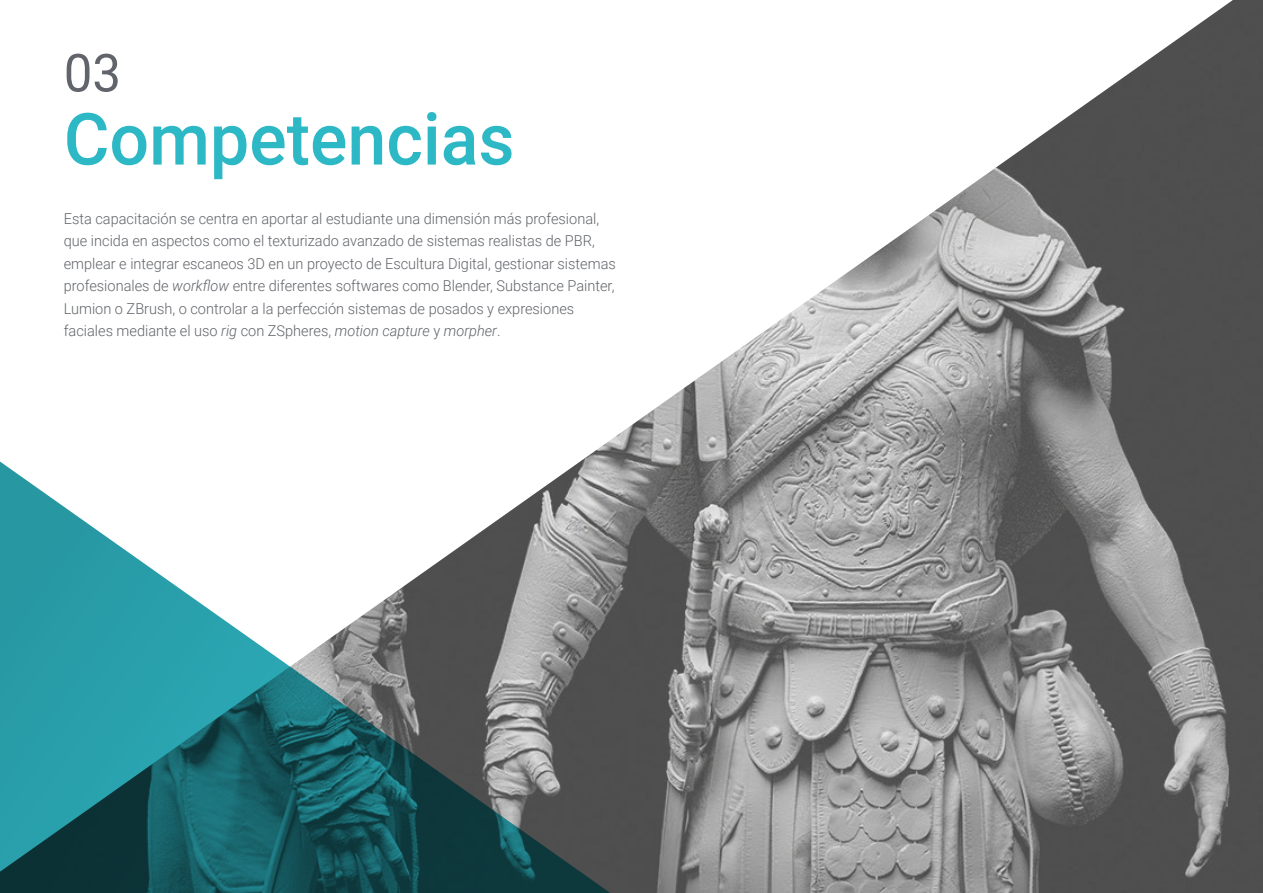
<style>
.page{position:relative;width:1263px;height:893px;background:#fff}
.page>*{position:absolute;margin:0;border:0;box-sizing:border-box;transform-origin:0 0}
.t1{font:500 72px "Roboto";color:#2db8c5}
.t2{font:52.5px "Roboto";color:#61646a}
.t3{font:300 15px/22.5px "Roboto";color:#61646a}
.s1{font-style:italic}
</style>
<div class="page">
<img style="left:602px;top:0;width:661px;height:893px">
<svg style="left:0;top:446px;width:640px;height:447px"></svg>
<h2 class="t2" style="left:64px;top:36px;width:59px">03</h2>
<h1 class="t1" style="left:64px;top:89px;width:452px">Competencias</h1>
<p class="t3" style="left:64px;top:207px;width:553px">Esta capacitación se centra en aportar al estudiante una dimensión más profesional, que incida en aspectos como el texturizado avanzado de sistemas realistas de PBR, emplear e integrar escaneos 3D en un proyecto de Escultura Digital, gestionar sistemas profesionales de <span class="s1">workflow</span> entre diferentes softwares como Blender, Substance Painter, Lumion o ZBrush, o controlar a la perfección sistemas de posados y expresiones faciales mediante el uso <span class="s1">rig</span> con ZSpheres, <span class="s1">motion capture</span> y <span class="s1">morpher</span>.</p>
</div>
